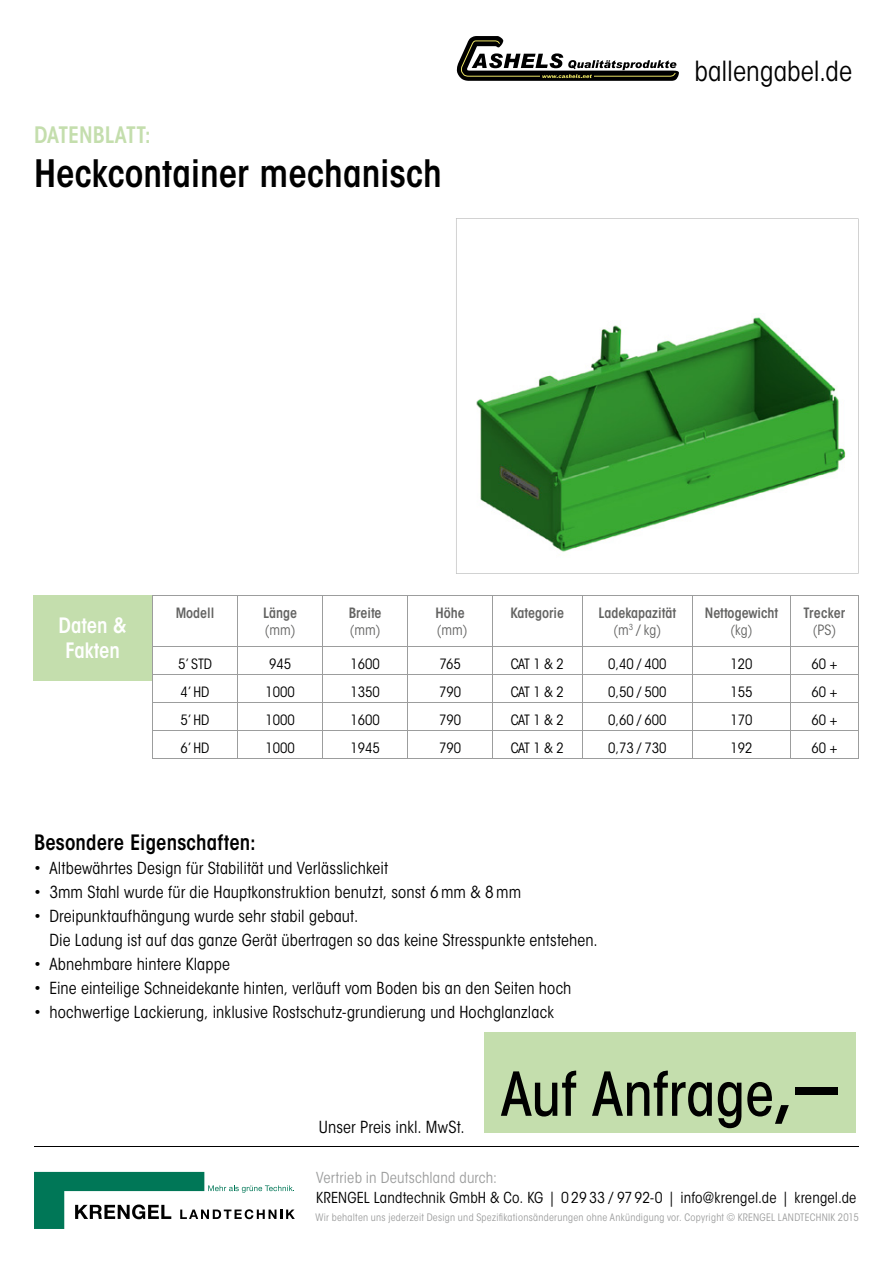
<style>
.page{position:relative;width:893px;height:1263px;background:#fff}
.page>*{position:absolute;margin:0;border:0;box-sizing:border-box;transform-origin:0 0}
.t1{font:500 condensed 60px "ITC Avant Garde Std";color:#000}
.t2{font:600 condensed 37.5px "ITC Avant Garde Std";color:#000}
.t3{font:condensed 27.6px "ITC Avant Garde Std";letter-spacing:.005em;color:#000}
.t4{font:600 condensed 22.5px "ITC Avant Garde Std";color:#c4dead}
.t5{font:600 condensed 21px "ITC Avant Garde Std";letter-spacing:.005em;color:#000}
.t6{font:600 condensed 21px/25.2px "ITC Avant Garde Std";color:#fff;text-align:center}
.t7{font:condensed 16.5px/24px "ITC Avant Garde Std";letter-spacing:.01em;color:#000}
.t8{font:condensed 15px "ITC Avant Garde Std";letter-spacing:.01em;color:#000}
.t9{font:condensed 15px "ITC Avant Garde Std";letter-spacing:.015em;color:#9c9d9d}
.t10{font:condensed 14.1px "ITC Avant Garde Std";color:#000}
.t11{font:600 condensed 14.1px/17px "ITC Avant Garde Std";color:#636362;text-align:center}
.t12{font:condensed 14.1px "ITC Avant Garde Std";color:#636362}
.t13{font:condensed 10.2px "ITC Avant Garde Std";letter-spacing:.025em;color:#9c9d9d}
.s1{font-weight:400}
.s2{font-size:90px}
</style>
<div class="page">
<svg style="left:456px;top:218px;width:402px;height:356px"></svg>
<div style="left:33px;top:595px;width:119px;height:85px;background:#c4dead"></div>
<svg style="left:456px;top:36px;width:223px;height:45px"></svg>
<svg style="left:34px;top:1172px;width:261px;height:57px"></svg>
<hr style="left:34px;top:1146px;width:825px;height:1px;background:#000">
<hr style="left:152px;top:595px;width:86px;height:1px;background:#9c9d9d">
<hr style="left:152px;top:596px;width:1px;height:50px;background:#9c9d9d">
<hr style="left:238px;top:595px;width:85px;height:1px;background:#9c9d9d">
<hr style="left:237px;top:596px;width:1px;height:50px;background:#9c9d9d">
<hr style="left:323px;top:595px;width:85px;height:1px;background:#9c9d9d">
<hr style="left:322px;top:596px;width:1px;height:50px;background:#9c9d9d">
<hr style="left:408px;top:595px;width:85px;height:1px;background:#9c9d9d">
<hr style="left:407px;top:596px;width:1px;height:50px;background:#9c9d9d">
<hr style="left:493px;top:595px;width:89px;height:1px;background:#9c9d9d">
<hr style="left:492px;top:596px;width:1px;height:50px;background:#9c9d9d">
<hr style="left:582px;top:595px;width:111px;height:1px;background:#9c9d9d">
<hr style="left:582px;top:596px;width:1px;height:50px;background:#9c9d9d">
<hr style="left:693px;top:595px;width:97px;height:1px;background:#9c9d9d">
<hr style="left:692px;top:596px;width:1px;height:50px;background:#9c9d9d">
<hr style="left:790px;top:595px;width:68px;height:1px;background:#9c9d9d">
<hr style="left:790px;top:596px;width:1px;height:50px;background:#9c9d9d">
<hr style="left:858px;top:596px;width:1px;height:50px;background:#9c9d9d">
<hr style="left:152px;top:646px;width:86px;height:1px;background:#9c9d9d">
<hr style="left:238px;top:646px;width:85px;height:1px;background:#9c9d9d">
<hr style="left:323px;top:646px;width:85px;height:1px;background:#9c9d9d">
<hr style="left:408px;top:646px;width:85px;height:1px;background:#9c9d9d">
<hr style="left:493px;top:646px;width:89px;height:1px;background:#9c9d9d">
<hr style="left:582px;top:646px;width:111px;height:1px;background:#9c9d9d">
<hr style="left:693px;top:646px;width:97px;height:1px;background:#9c9d9d">
<hr style="left:790px;top:646px;width:68px;height:1px;background:#9c9d9d">
<hr style="left:152px;top:674px;width:86px;height:1px;background:#9c9d9d">
<hr style="left:238px;top:674px;width:85px;height:1px;background:#9c9d9d">
<hr style="left:323px;top:674px;width:85px;height:1px;background:#9c9d9d">
<hr style="left:408px;top:674px;width:85px;height:1px;background:#9c9d9d">
<hr style="left:493px;top:674px;width:89px;height:1px;background:#9c9d9d">
<hr style="left:582px;top:674px;width:111px;height:1px;background:#9c9d9d">
<hr style="left:693px;top:674px;width:97px;height:1px;background:#9c9d9d">
<hr style="left:790px;top:674px;width:68px;height:1px;background:#9c9d9d">
<hr style="left:152px;top:702px;width:86px;height:1px;background:#9c9d9d">
<hr style="left:238px;top:702px;width:85px;height:1px;background:#9c9d9d">
<hr style="left:323px;top:702px;width:85px;height:1px;background:#9c9d9d">
<hr style="left:408px;top:702px;width:85px;height:1px;background:#9c9d9d">
<hr style="left:493px;top:702px;width:89px;height:1px;background:#9c9d9d">
<hr style="left:582px;top:702px;width:111px;height:1px;background:#9c9d9d">
<hr style="left:693px;top:702px;width:97px;height:1px;background:#9c9d9d">
<hr style="left:790px;top:702px;width:68px;height:1px;background:#9c9d9d">
<hr style="left:152px;top:730px;width:86px;height:1px;background:#9c9d9d">
<svg style="left:152px;top:647px;width:1px;height:111px"></svg>
<hr style="left:238px;top:730px;width:85px;height:1px;background:#9c9d9d">
<svg style="left:237px;top:647px;width:1px;height:111px"></svg>
<hr style="left:323px;top:730px;width:85px;height:1px;background:#9c9d9d">
<svg style="left:322px;top:647px;width:1px;height:111px"></svg>
<hr style="left:408px;top:730px;width:85px;height:1px;background:#9c9d9d">
<svg style="left:407px;top:647px;width:1px;height:111px"></svg>
<hr style="left:493px;top:730px;width:89px;height:1px;background:#9c9d9d">
<svg style="left:492px;top:647px;width:1px;height:111px"></svg>
<hr style="left:582px;top:730px;width:111px;height:1px;background:#9c9d9d">
<svg style="left:582px;top:647px;width:1px;height:111px"></svg>
<hr style="left:693px;top:730px;width:97px;height:1px;background:#9c9d9d">
<svg style="left:692px;top:647px;width:1px;height:111px"></svg>
<hr style="left:790px;top:730px;width:68px;height:1px;background:#9c9d9d">
<svg style="left:790px;top:647px;width:1px;height:111px"></svg>
<svg style="left:858px;top:647px;width:1px;height:111px"></svg>
<hr style="left:152px;top:758px;width:86px;height:1px;background:#9c9d9d">
<hr style="left:238px;top:758px;width:85px;height:1px;background:#9c9d9d">
<hr style="left:323px;top:758px;width:85px;height:1px;background:#9c9d9d">
<hr style="left:408px;top:758px;width:85px;height:1px;background:#9c9d9d">
<hr style="left:493px;top:758px;width:89px;height:1px;background:#9c9d9d">
<hr style="left:582px;top:758px;width:111px;height:1px;background:#9c9d9d">
<hr style="left:693px;top:758px;width:97px;height:1px;background:#9c9d9d">
<hr style="left:790px;top:758px;width:68px;height:1px;background:#9c9d9d">
<div style="left:484px;top:1032px;width:371px;height:101px;background:#c4dead"></div>
<h3 class="t4" style="left:34px;top:121px;width:118px">DATENBLATT:</h3>
<h2 class="t2" style="left:34px;top:150px;width:409px">Heckcontainer mechanisch</h2>
<h3 class="t3" style="left:694px;top:54px;width:159px">ballengabel.de</h3>
<p class="t6" style="left:59px;top:613px;width:70px">Daten &amp;<br>Fakten</p>
<p class="t11" style="left:176px;top:604px;width:40px">Modell</p>
<p class="t11" style="left:263px;top:604px;width:36px">Länge</p>
<p class="t12" style="left:265px;top:621px;width:32px">(mm)</p>
<p class="t11" style="left:349px;top:604px;width:34px">Breite</p>
<p class="t12" style="left:350px;top:621px;width:32px">(mm)</p>
<p class="t11" style="left:436px;top:604px;width:31px">Höhe</p>
<p class="t12" style="left:437px;top:621px;width:32px">(mm)</p>
<p class="t11" style="left:511px;top:604px;width:55px">Kategorie</p>
<p class="t11" style="left:598px;top:604px;width:79px">Ladekapazität <span class="s1">(m</span><sup>3</sup> <span class="s1">/ kg)</span></p>
<p class="t11" style="left:705px;top:604px;width:75px">Nettogewicht</p>
<p class="t12" style="left:731px;top:621px;width:23px">(kg)</p>
<p class="t11" style="left:803px;top:604px;width:43px">Trecker</p>
<p class="t12" style="left:813px;top:621px;width:25px">(PS)</p>
<p class="t10" style="left:178px;top:655px;width:35px">5’ STD</p>
<p class="t10" style="left:269px;top:655px;width:24px">945</p>
<p class="t10" style="left:350px;top:655px;width:31px">1600</p>
<p class="t10" style="left:439px;top:655px;width:23px">765</p>
<p class="t10" style="left:511px;top:655px;width:55px">CAT 1 &amp; 2</p>
<p class="t10" style="left:608px;top:655px;width:60px">0,40 / 400</p>
<p class="t10" style="left:730px;top:655px;width:24px">120</p>
<p class="t10" style="left:811px;top:655px;width:28px">60 +</p>
<p class="t10" style="left:181px;top:683px;width:30px">4’ HD</p>
<p class="t10" style="left:265px;top:683px;width:31px">1000</p>
<p class="t10" style="left:350px;top:683px;width:31px">1350</p>
<p class="t10" style="left:439px;top:683px;width:24px">790</p>
<p class="t10" style="left:511px;top:683px;width:55px">CAT 1 &amp; 2</p>
<p class="t10" style="left:608px;top:683px;width:60px">0,50 / 500</p>
<p class="t10" style="left:730px;top:683px;width:24px">155</p>
<p class="t10" style="left:811px;top:683px;width:28px">60 +</p>
<p class="t10" style="left:181px;top:711px;width:30px">5’ HD</p>
<p class="t10" style="left:265px;top:711px;width:31px">1000</p>
<p class="t10" style="left:350px;top:711px;width:31px">1600</p>
<p class="t10" style="left:439px;top:711px;width:24px">790</p>
<p class="t10" style="left:511px;top:711px;width:55px">CAT 1 &amp; 2</p>
<p class="t10" style="left:608px;top:711px;width:60px">0,60 / 600</p>
<p class="t10" style="left:730px;top:711px;width:24px">170</p>
<p class="t10" style="left:811px;top:711px;width:28px">60 +</p>
<p class="t10" style="left:181px;top:739px;width:30px">6’ HD</p>
<p class="t10" style="left:265px;top:739px;width:31px">1000</p>
<p class="t10" style="left:350px;top:739px;width:31px">1945</p>
<p class="t10" style="left:439px;top:739px;width:24px">790</p>
<p class="t10" style="left:511px;top:739px;width:55px">CAT 1 &amp; 2</p>
<p class="t10" style="left:608px;top:739px;width:60px">0,73 / 730</p>
<p class="t10" style="left:730px;top:739px;width:24px">192</p>
<p class="t10" style="left:811px;top:739px;width:28px">60 +</p>
<p class="t5" style="left:34px;top:829px;width:223px">Besondere Eigenschaften:</p>
<p class="t7" style="left:34px;top:856px;width:356px">• Altbewährtes Design für Stabilität und Verlässlichkeit</p>
<p class="t7" style="left:34px;top:880px;width:489px">• 3mm Stahl wurde für die Hauptkonstruktion benutzt, sonst 6 mm &amp; 8 mm</p>
<p class="t7" style="left:49px;top:904px;width:550px;text-indent:-15px">• Dreipunktaufhängung wurde sehr stabil gebaut.<br>Die Ladung ist auf das ganze Gerät übertragen so das keine Stresspunkte entstehen.</p>
<p class="t7" style="left:34px;top:952px;width:197px">• Abnehmbare hintere Klappe</p>
<p class="t7" style="left:34px;top:976px;width:539px">• Eine einteilige Schneidekante hinten, verläuft vom Boden bis an den Seiten hoch</p>
<p class="t7" style="left:34px;top:1000px;width:521px">• hochwertige Lackierung, inklusive Rostschutz-grundierung und Hochglanzlack</p>
<p class="t7" style="left:319px;top:1115px;width:147px">Unser Preis inkl. MwSt.</p>
<h1 class="t1" style="left:501px;top:1057px;width:339px">Auf Anfrage<span class="s2">,–</span></h1>
<p class="t9" style="left:316px;top:1168px;width:182px">Vertrieb in Deutschland durch:</p>
<p class="t8" style="left:316px;top:1188px;width:542px">KRENGEL Landtechnik GmbH &amp; Co. KG | 0 29 33 / 97 92-0 | info@krengel.de | krengel.de</p>
<p class="t13" style="left:315px;top:1211px;width:545px">Wir behalten uns jederzeit Design und Spezifikationsänderungen ohne Ankündigung vor. Copyright © KRENGEL LANDTECHNIK 2015</p>
</div>
